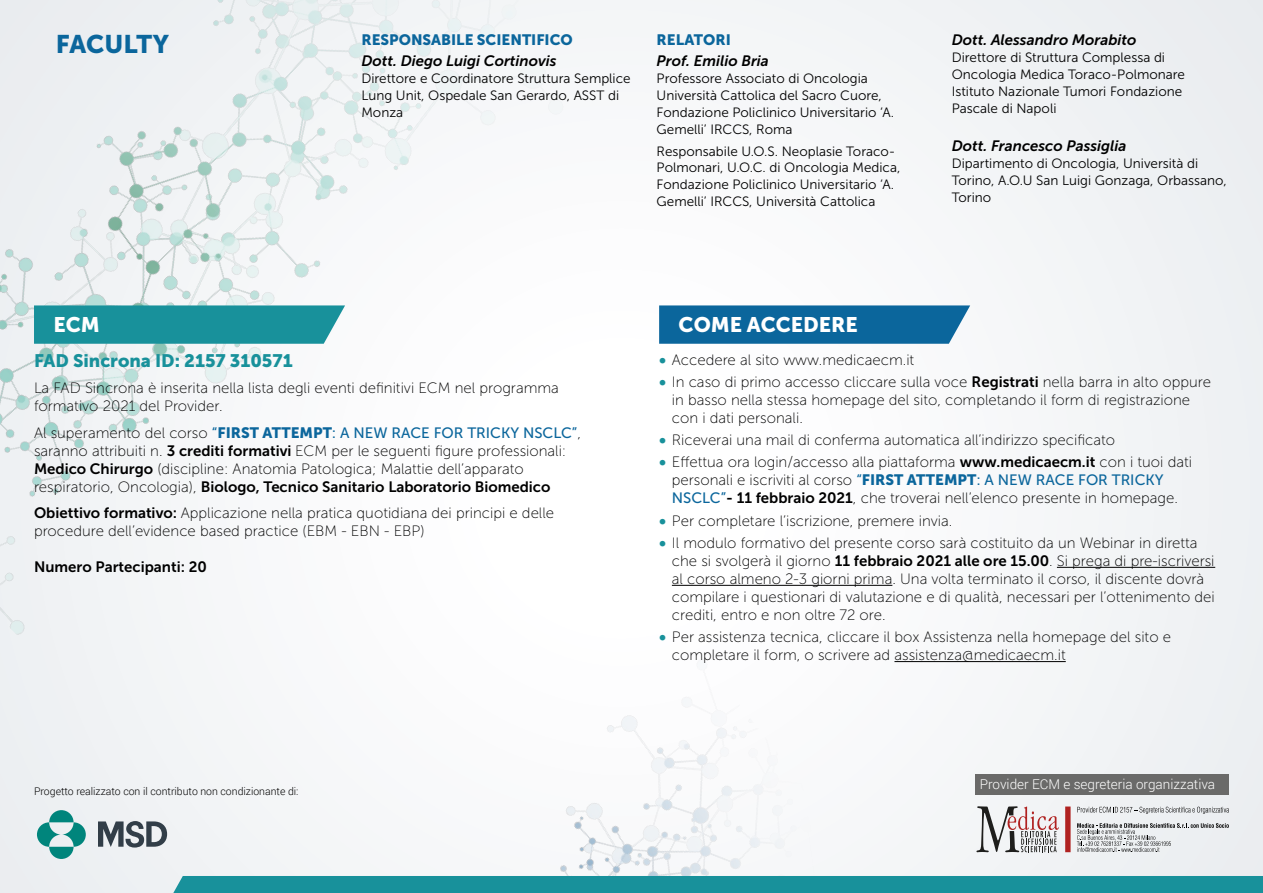
<style>
.page{position:relative;width:1263px;height:893px;background:#f3f5f7}
.page>*{position:absolute;margin:0;border:0;box-sizing:border-box;transform-origin:0 0}
.t1{font:25.35px "Museo Sans 900";color:#0b669c}
.t2{font:21px "Museo Sans 900";color:#fff}
.t3{font:18px "Museo Sans 900";color:#18919b}
.t4{font:15px/18px "Museo Sans 100";color:#000}
.t5{font:15px "Museo Sans 700";color:#000}
.t6{font:italic 15px "Museo Sans 700";color:#000}
.t7{font:15px "Museo Sans 500";color:#0b669c}
.t8{font:15px "Museo Sans 900";color:#0b669c}
.t9{font:13.5px/17px "Museo Sans 300";color:#000}
.t10{font:300 13.5px "Roboto";color:#fff}
.t11{font:300 10.5px "Roboto";color:#000}
.s1{font-family:"Museo Sans 100";color:#000}
.s2{font-family:"Museo Sans 900"}
.s3{font-family:"Museo Sans 700"}
.s4{font-family:"Museo Sans 100"}
.s5{font-family:"Museo Sans 900";color:#18919b}
.s6{font-family:"Museo Sans 500";color:#0b669c}
.s7{font-family:"Museo Sans 900";color:#0b669c}
</style>
<div class="page">
<img style="left:0;top:0;width:675px;height:635px">
<img style="left:183px;top:583px;width:724px;height:293px">
<div style="left:173px;top:876px;width:1090px;height:17px;background:#18919b"></div>
<svg style="left:976px;top:806px;width:83px;height:46px"></svg>
<div style="left:1065px;top:806px;width:5px;height:46px;background:#b02221"></div>
<svg style="left:1077px;top:823px;width:152px;height:29px"></svg>
<svg style="left:1077px;top:807px;width:152px;height:7px"></svg>
<svg style="left:49px;top:810px;width:25px;height:12px"></svg>
<svg style="left:49px;top:847px;width:25px;height:12px"></svg>
<svg style="left:37px;top:822px;width:23px;height:25px"></svg>
<svg style="left:63px;top:822px;width:23px;height:25px"></svg>
<svg style="left:98px;top:821px;width:69px;height:27px"></svg>
<svg style="left:34px;top:305px;width:311px;height:39px"></svg>
<svg style="left:659px;top:305px;width:311px;height:39px"></svg>
<div style="left:976px;top:774px;width:253px;height:20px;background:#6a6a69"></div>
<hr style="left:1057px;top:567px;width:158px;height:1px;background:#000">
<hr style="left:672px;top:585px;width:220px;height:1px;background:#000">
<hr style="left:894px;top:661px;width:172px;height:1px;background:#000">
<h1 class="t1" style="left:56px;top:30px;width:115px">FACULTY</h1>
<p class="t8" style="left:361px;top:31px;width:213px">RESPONSABILE SCIENTIFICO</p>
<p class="t6" style="left:361px;top:53px;width:197px">Dott. Diego Luigi Cortinovis</p>
<p class="t9" style="left:361px;top:70px;width:271px">Direttore e Coordinatore Struttura Semplice<br>Lung Unit, Ospedale San Gerardo, ASST di<br>Monza</p>
<p class="t8" style="left:657px;top:31px;width:76px">RELATORI</p>
<p class="t6" style="left:657px;top:53px;width:114px">Prof. Emilio Bria</p>
<p class="t9" style="left:657px;top:70px;width:239px">Professore Associato di Oncologia Università Cattolica del Sacro Cuore, Fondazione Policlinico Universitario ‘A.<br>Gemelli’ IRCCS, Roma</p>
<p class="t9" style="left:657px;top:142px;width:245px">Responsabile U.O.S. Neoplasie Toraco-Polmonari, U.O.C. di Oncologia Medica, Fondazione Policlinico Universitario ‘A.<br>Gemelli’ IRCCS, Università Cattolica</p>
<p class="t6" style="left:952px;top:32px;width:186px">Dott. Alessandro Morabito</p>
<p class="t9" style="left:952px;top:49px;width:235px">Direttore di Struttura Complessa di<br>Oncologia Medica Toraco-Polmonare<br>Istituto Nazionale Tumori Fondazione<br>Pascale di Napoli</p>
<p class="t6" style="left:952px;top:138px;width:176px">Dott. Francesco Passiglia</p>
<p class="t9" style="left:952px;top:155px;width:276px">Dipartimento di Oncologia, Università di<br>Torino, A.O.U San Luigi Gonzaga, Orbassano,<br>Torino</p>
<h2 class="t2" style="left:54px;top:313px;width:48px">ECM</h2>
<h2 class="t2" style="left:679px;top:313px;width:181px">COME ACCEDERE</h2>
<p class="t3" style="left:34px;top:350px;width:260px">FAD Sincrona ID: 2157 310571</p>
<p class="t4" style="left:34px;top:379px;width:526px">La FAD Sincrona è inserita nella lista degli eventi definitivi ECM nel programma formativo 2021 del Provider.</p>
<p class="t7" style="left:34px;top:424px;width:548px"><span class="s1">Al superamento del corso</span> “<span class="s2">FIRST ATTEMPT</span>: A NEW RACE FOR TRICKY NSCLC”<span class="s1">,</span></p>
<p class="t4" style="left:34px;top:442px;width:534px">saranno attribuiti n. <span class="s3">3 crediti formativi</span> ECM per le seguenti figure professionali:<br><span class="s3">Medico Chirurgo</span> (discipline: Anatomia Patologica; Malattie dell’apparato</p>
<p class="t5" style="left:34px;top:478px;width:518px"><span class="s4">respiratorio, Oncologia),</span> Biologo, Tecnico Sanitario Laboratorio Biomedico</p>
<p class="t4" style="left:34px;top:504px;width:522px"><span class="s3">Obiettivo formativo:</span> Applicazione nella pratica quotidiana dei principi e delle procedure dell’evidence based practice (EBM - EBN - EBP)</p>
<p class="t5" style="left:34px;top:559px;width:174px">Numero Partecipanti: 20</p>
<p class="t4" style="left:659px;top:351px;width:257px"><span class="s5">•</span> Accedere al sito www.medicaecm.it</p>
<p class="t4" style="left:672px;top:373px;width:541px;text-indent:-13px"><span class="s5">•</span> In caso di primo accesso cliccare sulla voce <span class="s3">Registrati</span> nella barra in alto oppure in basso nella stessa homepage del sito, completando il form di registrazione con i dati personali.</p>
<p class="t4" style="left:659px;top:431px;width:457px"><span class="s5">•</span> Riceverai una mail di conferma automatica all’indirizzo specificato</p>
<p class="t4" style="left:672px;top:453px;width:522px;text-indent:-13px"><span class="s5">•</span> Effettua ora login/accesso alla piattaforma <span class="s3">www.medicaecm.it</span> con i tuoi dati personali e iscriviti al corso <span class="s6">“</span><span class="s7">FIRST ATTEMPT</span><span class="s6">: A NEW RACE FOR TRICKY<br>NSCLC”</span><span class="s3">- 11 febbraio 2021</span>, che troverai nell’elenco presente in homepage.</p>
<p class="t4" style="left:659px;top:512px;width:295px"><span class="s5">•</span> Per completare l’iscrizione, premere invia.</p>
<p class="t4" style="left:672px;top:534px;width:544px;text-indent:-13px"><span class="s5">•</span> Il modulo formativo del presente corso sarà costituito da un Webinar in diretta che si svolgerà il giorno <span class="s3">11 febbraio 2021 alle ore 15.00</span>. Si prega di pre-iscriversi al corso almeno 2-3 giorni prima. Una volta terminato il corso, il discente dovrà compilare i questionari di valutazione e di qualità, necessari per l’ottenimento dei crediti, entro e non oltre 72 ore.</p>
<p class="t4" style="left:672px;top:628px;width:501px;text-indent:-13px"><span class="s5">•</span> Per assistenza tecnica, cliccare il box Assistenza nella homepage del sito e completare il form, o scrivere ad assistenza@medicaecm.it</p>
<p class="t11" style="left:34px;top:783px;width:266px">Progetto realizzato con il contributo non condizionante di:</p>
<p class="t10" style="left:980px;top:775px;width:237px">Provider ECM e segreteria organizzativa</p>
</div>
